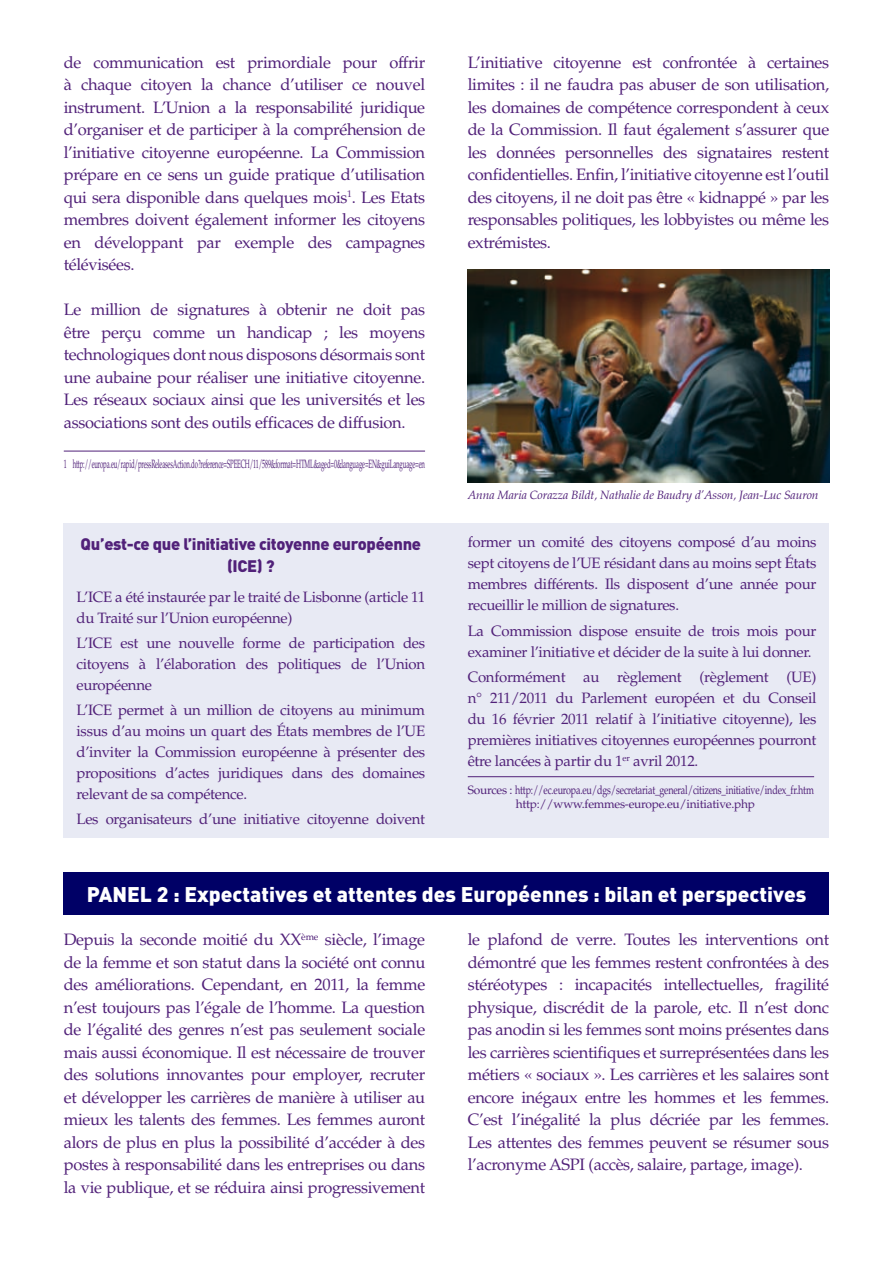
<style>
.page{position:relative;width:893px;height:1263px;background:#fff}
.page>*{position:absolute;margin:0;border:0;box-sizing:border-box;transform-origin:0 0}
.t1{font:900 21px "DIN";color:#fff}
.t2{font:16.5px/22.5px "Palatino";letter-spacing:-.02em;color:#512179;text-align:justify}
.t3{font:900 16.5px/22.5px "DIN";letter-spacing:-.02em;color:#512179;text-align:center}
.t4{font:15px/21px "Palatino";letter-spacing:-.02em;color:#512179;text-align:justify}
.t5{font:12px/13.5px "Palatino";letter-spacing:-.02em;color:#512179}
.t6{font:12px "Palatino";letter-spacing:-.02em;color:#512179;scale:.5 1}
.t7{font:italic 12px "Palatino";letter-spacing:-.01em;color:#512179}
</style>
<div class="page">
<div style="left:64px;top:523px;width:765px;height:315px;background:#e8eaf4"></div>
<hr style="left:468px;top:776px;width:346px;height:1px;background:#512179">
<img style="left:468px;top:270px;width:361px;height:212px">
<div style="left:64px;top:872px;width:765px;height:42px;background:#006"></div>
<hr style="left:64px;top:451px;width:361px;height:1px;background:#512179">
<p class="t2" style="left:64px;top:51px;width:363px">de communication est primordiale pour offrir à chaque citoyen la chance d’utiliser ce nouvel instrument. L’Union a la responsabilité juridique d’organiser et de participer à la compréhension de l’initiative citoyenne européenne. La Commission prépare en ce sens un guide pratique d’utilisation qui sera disponible dans quelques mois<sup>1</sup>. Les Etats membres doivent également informer les citoyens en développant par exemple des campagnes télévisées.</p>
<p class="t2" style="left:64px;top:298px;width:363px">Le million de signatures à obtenir ne doit pas être perçu comme un handicap ; les moyens technologiques dont nous disposons désormais sont une aubaine pour réaliser une initiative citoyenne.<br>Les réseaux sociaux ainsi que les universités et les associations sont des outils efficaces de diffusion.</p>
<p class="t6" style="left:64px;top:457px;width:724px">1 http://europa.eu/rapid/pressReleasesAction.do?reference=SPEECH/11/589&amp;format=HTML&amp;aged=0&amp;language=EN&amp;guiLanguage=en</p>
<p class="t3" style="left:81px;top:531px;width:342px">Qu’est-ce que l’initiative citoyenne européenne (ICE) ?</p>
<p class="t4" style="left:77px;top:586px;width:350px">L’ICE a été instaurée par le traité de Lisbonne (article 11 du Traité sur l’Union européenne)</p>
<p class="t4" style="left:77px;top:632px;width:350px">L’ICE est une nouvelle forme de participation des citoyens à l’élaboration des politiques de l’Union européenne</p>
<p class="t4" style="left:77px;top:700px;width:350px">L’ICE permet à un million de citoyens au minimum issus d’au moins un quart des États membres de l’UE d’inviter la Commission européenne à présenter des propositions d’actes juridiques dans des domaines relevant de sa compétence.</p>
<p class="t4" style="left:77px;top:809px;width:350px">Les organisateurs d’une initiative citoyenne doivent</p>
<p class="t2" style="left:468px;top:51px;width:363px">L’initiative citoyenne est confrontée à certaines limites : il ne faudra pas abuser de son utilisation, les domaines de compétence correspondent à ceux de la Commission. Il faut également s’assurer que les données personnelles des signataires restent confidentielles. Enfin, l’initiative citoyenne est l’outil des citoyens, il ne doit pas être « kidnappé » par les responsables politiques, les lobbyistes ou même les extrémistes.</p>
<p class="t7" style="left:468px;top:488px;width:352px">Anna Maria Corazza Bildt, Nathalie de Baudry d’Asson, Jean-Luc Sauron</p>
<p class="t4" style="left:468px;top:532px;width:350px">former un comité des citoyens composé d’au moins sept citoyens de l’UE résidant dans au moins sept États membres différents. Ils disposent d’une année pour recueillir le million de signatures.</p>
<p class="t4" style="left:468px;top:620px;width:350px">La Commission dispose ensuite de trois mois pour examiner l’initiative et décider de la suite à lui donner.</p>
<p class="t4" style="left:468px;top:666px;width:350px">Conformément au règlement (règlement (UE) n° 211/2011 du Parlement européen et du Conseil du 16 février 2011 relatif à l’initiative citoyenne), les premières initiatives citoyennes européennes pourront être lancées à partir du 1<sup>er</sup> avril 2012.</p>
<p class="t5" style="left:516px;top:783px;width:300px;text-indent:-48px">Sources : http://ec.europa.eu/dgs/secretariat_general/citizens_initiative/index_fr.htm http://www.femmes-europe.eu/initiative.php</p>
<p class="t1" style="left:87px;top:880px;width:721px">PANEL 2 : Expectatives et attentes des Européennes : bilan et perspectives</p>
<p class="t2" style="left:64px;top:928px;width:363px">Depuis la seconde moitié du XX<sup>ème</sup> siècle, l’image de la femme et son statut dans la société ont connu des améliorations. Cependant, en 2011, la femme n’est toujours pas l’égale de l’homme. La question de l’égalité des genres n’est pas seulement sociale mais aussi économique. Il est nécessaire de trouver des solutions innovantes pour employer, recruter et développer les carrières de manière à utiliser au mieux les talents des femmes. Les femmes auront alors de plus en plus la possibilité d’accéder à des postes à responsabilité dans les entreprises ou dans la vie publique, et se réduira ainsi progressivement</p>
<p class="t2" style="left:468px;top:929px;width:363px">le plafond de verre. Toutes les interventions ont démontré que les femmes restent confrontées à des stéréotypes : incapacités intellectuelles, fragilité physique, discrédit de la parole, etc. Il n’est donc pas anodin si les femmes sont moins présentes dans les carrières scientifiques et surreprésentées dans les métiers « sociaux ». Les carrières et les salaires sont encore inégaux entre les hommes et les femmes.<br>C’est l’inégalité la plus décriée par les femmes.<br>Les attentes des femmes peuvent se résumer sous l’acronyme ASPI (accès, salaire, partage, image).</p>
</div>
